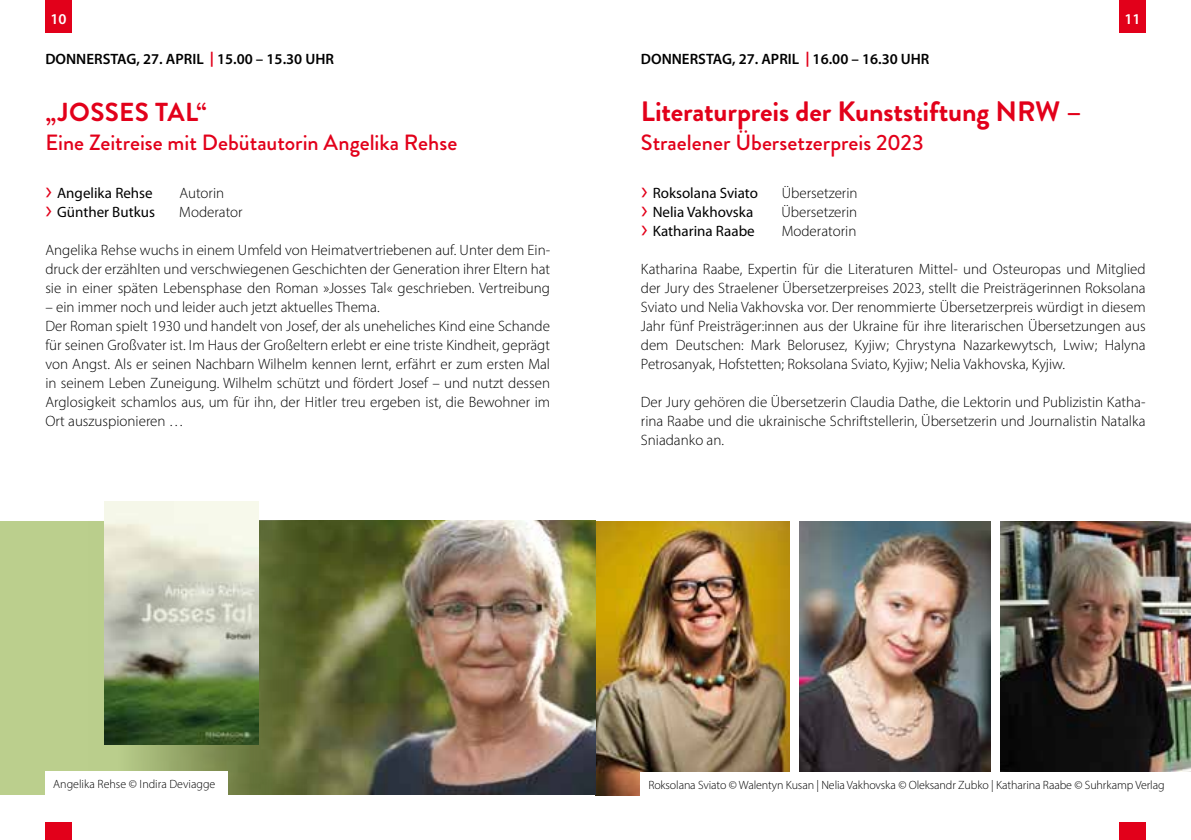
<style>
.page{position:relative;width:1191px;height:840px;background:#fff}
.page>*{position:absolute;margin:0;border:0;box-sizing:border-box;transform-origin:0 0}
.t1{font:700 28px "Brandon Grotesque";letter-spacing:-.005em;color:#e2001a}
.t2{font:700 26px "Brandon Grotesque";letter-spacing:.015em;color:#e2001a}
.t3{font:500 22px "Brandon Grotesque";color:#e2001a}
.t4{font:300 15px/19px "Myriad Pro";color:#000;text-align:justify}
.t5{font:15px "Myriad Pro";color:#000}
.t6{font:600 15px "Myriad Pro";color:#000}
.t7{font:600 15px "Myriad Pro";color:#fff}
.t8{font:300 12px "Myriad Pro";letter-spacing:-.01em;color:#000}
.s1{font-weight:700;color:#e2001a}
.s2{font-size:26px;color:#e2001a}
</style>
<div class="page">
<img style="left:1000px;top:521px;width:191px;height:250px">
<img style="left:595px;top:520px;width:194px;height:274px">
<img style="left:799px;top:521px;width:191px;height:250px">
<div style="left:641px;top:771px;width:550px;height:25px;background:#fff"></div>
<img style="left:0;top:520px;width:595px;height:274px">
<div style="left:45px;top:0;width:26px;height:32px;background:#e2001a"></div>
<div style="left:45px;top:822px;width:26px;height:17px;background:#e2001a"></div>
<div style="left:1119px;top:822px;width:26px;height:17px;background:#e2001a"></div>
<div style="left:1119px;top:0;width:26px;height:32px;background:#e2001a"></div>
<div style="left:45px;top:770px;width:183px;height:25px;background:#fff"></div>
<img style="left:105px;top:501px;width:153px;height:242px">
<p class="t7" style="left:50px;top:9px;width:18px">10</p>
<p class="t7" style="left:1124px;top:9px;width:18px">11</p>
<p class="t6" style="left:45px;top:50px;width:290px">DONNERSTAG, 27. APRIL <span class="s1">|</span> 15.00 – 15.30 UHR</p>
<h2 class="t2" style="left:45px;top:94px;width:163px">„JOSSES TAL“</h2>
<h3 class="t3" style="left:45px;top:127px;width:413px">Eine Zeitreise mit Debütautorin Angelika Rehse</h3>
<p class="t5" style="left:46px;top:183px;width:109px"><span class="s2">›</span> Angelika Rehse</p>
<p class="t4" style="left:179px;top:183px;width:46px">Autorin</p>
<p class="t5" style="left:46px;top:202px;width:111px"><span class="s2">›</span> Günther Butkus</p>
<p class="t4" style="left:179px;top:202px;width:65px">Moderator</p>
<p class="t4" style="left:45px;top:240px;width:506px">Angelika Rehse wuchs in einem Umfeld von Heimatvertriebenen auf. Unter dem Ein&shy;druck der erzählten und verschwiegenen Geschichten der Generation ihrer Eltern hat sie in einer späten Lebensphase den Roman »Josses Tal« geschrieben. Vertreibung</p>
<p class="t4" style="left:45px;top:297px;width:506px;text-align:left">– ein immer noch und leider auch jetzt aktuelles Thema.<br>Der Roman spielt 1930 und handelt von Josef, der als uneheliches Kind eine Schande für seinen Großvater ist. Im Haus der Großeltern erlebt er eine triste Kindheit, geprägt von Angst. Als er seinen Nachbarn Wilhelm kennen lernt, erfährt er zum ersten Mal in seinem Leben Zuneigung. Wilhelm schützt und fördert Josef – und nutzt dessen Arglosigkeit schamlos aus, um für ihn, der Hitler treu ergeben ist, die Bewohner im Ort auszuspionieren …</p>
<p class="t6" style="left:641px;top:50px;width:290px">DONNERSTAG, 27. APRIL <span class="s1">|</span> 16.00 – 16.30 UHR</p>
<h1 class="t1" style="left:641px;top:92px;width:442px">Literaturpreis der Kunststiftung NRW –</h1>
<h3 class="t3" style="left:641px;top:127px;width:284px">Straelener Übersetzerpreis 2023</h3>
<p class="t5" style="left:641px;top:183px;width:118px"><span class="s2">›</span> Roksolana Sviato</p>
<p class="t4" style="left:782px;top:183px;width:77px">Übersetzerin</p>
<p class="t5" style="left:641px;top:202px;width:114px"><span class="s2">›</span> Nelia Vakhovska</p>
<p class="t4" style="left:781px;top:202px;width:77px">Übersetzerin</p>
<p class="t5" style="left:641px;top:221px;width:115px"><span class="s2">›</span> Katharina Raabe</p>
<p class="t4" style="left:781px;top:221px;width:76px">Moderatorin</p>
<p class="t4" style="left:641px;top:259px;width:506px">Katharina Raabe, Expertin für die Literaturen Mittel- und Osteuropas und Mitglied der Jury des Straelener Übersetzerpreises 2023, stellt die Preisträgerinnen Roksolana Sviato und Nelia Vakhovska vor. Der renommierte Übersetzerpreis würdigt in diesem Jahr fünf Preisträger:innen aus der Ukraine für ihre literarischen Übersetzungen aus dem Deutschen: Mark Belorusez, Kyjiw; Chrystyna Nazarkewytsch, Lwiw; Halyna Petrosanyak, Hofstetten; Roksolana Sviato, Kyjiw; Nelia Vakhovska, Kyjiw.</p>
<p class="t4" style="left:641px;top:392px;width:506px">Der Jury gehören die Übersetzerin Claudia Dathe, die Lektorin und Publizistin Katha&shy;rina Raabe und die ukrainische Schriftstellerin, Übersetzerin und Journalistin Natalka Sniadanko an.</p>
<p class="t8" style="left:53px;top:776px;width:164px">Angelika Rehse © Indira Deviagge</p>
<p class="t8" style="left:648px;top:777px;width:517px">Roksolana Sviato © Walentyn Kusan | Nelia Vakhovska © Oleksandr Zubko | Katharina Raabe © Suhrkamp Verlag</p>
</div>
